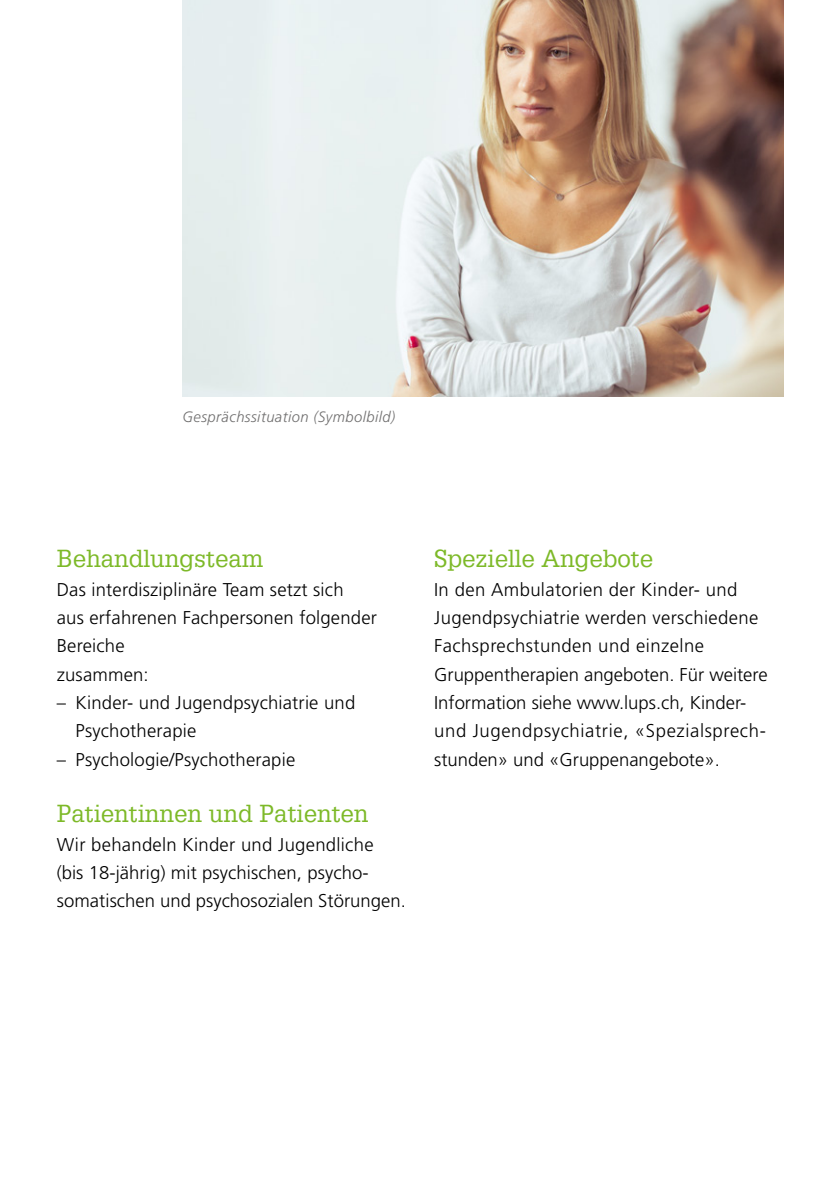
<style>
.page{position:relative;width:840px;height:1191px;background:#fff}
.page>*{position:absolute;margin:0;border:0;box-sizing:border-box;transform-origin:0 0}
.t1{font:24px "Glypha LT Pro";color:#7db928}
.t2{font:300 18.4px/28.4px "Frutiger LT Std";letter-spacing:.01em;color:#000}
.t3{font:italic 300 15px "Frutiger LT Std";letter-spacing:.03em;color:#706f6f}
</style>
<div class="page">
<img style="left:182px;top:0;width:600px;height:397px">
<p class="t3" style="left:182px;top:408px;width:214px">Gesprächssituation (Symbolbild)</p>
<h1 class="t1" style="left:57px;top:544px;width:208px">Behandlungsteam</h1>
<p class="t2" style="left:57px;top:575px;width:321px">Das interdisziplinäre Team setzt sich<br>aus erfahrenen Fachpersonen folgender<br>Bereiche<br>zusammen:</p>
<p class="t2" style="left:76px;top:688px;width:281px;text-indent:-19px">– Kinder- und Jugendpsychiatrie und<br>Psychotherapie</p>
<p class="t2" style="left:57px;top:745px;width:240px">– Psychologie/Psychotherapie</p>
<h1 class="t1" style="left:57px;top:799px;width:313px">Patientinnen und Patienten</h1>
<p class="t2" style="left:57px;top:830px;width:350px">Wir behandeln Kinder und Jugendliche<br>(bis 18-jährig) mit psychischen, psycho&shy;somatischen und psychosozialen Störungen.</p>
<h1 class="t1" style="left:434px;top:544px;width:220px">Spezielle Angebote</h1>
<p class="t2" style="left:434px;top:575px;width:335px">In den Ambulatorien der Kinder- und Jugendpsychiatrie werden verschiedene Fachsprechstunden und einzelne Gruppentherapien angeboten. Für weitere Information siehe www.lups.ch, Kinder&shy;und Jugendpsychiatrie, «Spezialsprech&shy;stunden» und «Gruppenangebote».</p>
</div>
